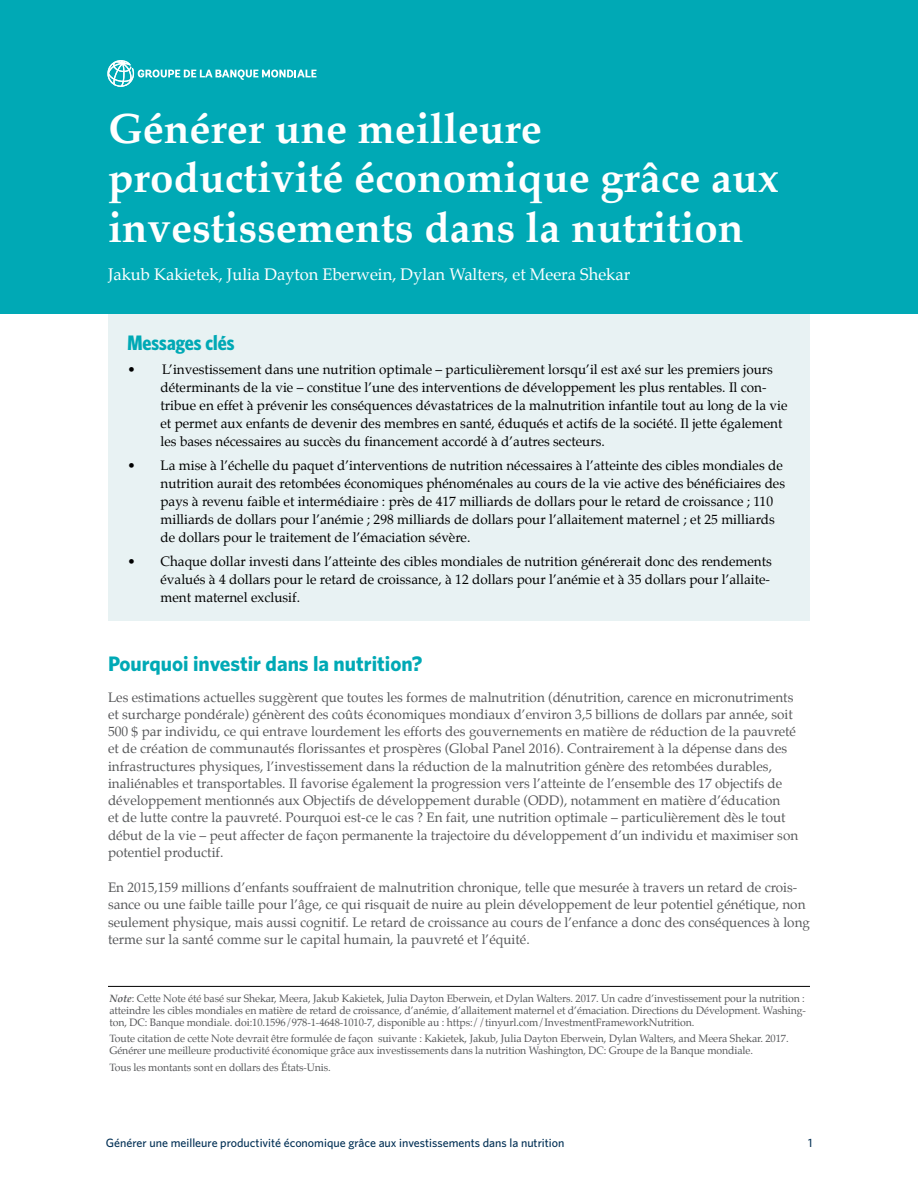
<style>
.page{position:relative;width:918px;height:1188px;background:#fff}
.page>*{position:absolute;margin:0;border:0;box-sizing:border-box;transform-origin:0 0}
.t1{font:700 42px/49.5px "Palatino";color:#fff}
.t2{font:700 21px "Whitney";color:#00a9b5}
.t3{font:700 21px "Whitney Condensed";color:#00a9b5}
.t4{font:16.5px "Palatino";color:#fff}
.t5{font:13.5px/17.2px "Palatino";color:#58595b}
.t6{font:13.5px/18px "Palatino";color:#000}
.t7{font:500 12px "Whitney";color:#002f54}
.t8{font:10.5px/12px "Palatino";letter-spacing:-.01em;color:#58595b;text-align:justify}
.s1{font-weight:700;font-style:italic}
</style>
<div class="page">
<div style="left:0;top:0;width:918px;height:313px;background:#00a9b5"></div>
<div style="left:108px;top:315px;width:702px;height:306px;background:#e8f2f3"></div>
<hr style="left:108px;top:986px;width:702px;height:1px;background:#000">
<svg style="left:107px;top:60px;width:209px;height:27px"></svg>
<h1 class="t1" style="left:108px;top:102px;width:672px">Générer une meilleure productivité économique grâce aux investissements dans la nutrition</h1>
<p class="t4" style="left:108px;top:261px;width:524px">Jakub Kakietek, Julia Dayton Eberwein, Dylan Walters, et Meera Shekar</p>
<h2 class="t3" style="left:128px;top:329px;width:108px">Messages clés</h2>
<p class="t6" style="left:161px;top:360px;width:629px;text-indent:-33px">• L’investissement dans une nutrition optimale – particulièrement lorsqu’il est axé sur les premiers jours déterminants de la vie – constitue l’une des interventions de développement les plus rentables. Il con&shy;tribue en effet à prévenir les conséquences dévastatrices de la malnutrition infantile tout au long de la vie et permet aux enfants de devenir des membres en santé, éduqués et actifs de la société. Il jette également les bases nécessaires au succès du financement accordé à d’autres secteurs.</p>
<p class="t6" style="left:161px;top:456px;width:626px;text-indent:-33px">• La mise à l’échelle du paquet d’interventions de nutrition nécessaires à l’atteinte des cibles mondiales de nutrition aurait des retombées économiques phénoménales au cours de la vie active des bénéficiaires des pays à revenu faible et intermédiaire : près de 417 milliards de dollars pour le retard de croissance ; 110 milliards de dollars pour l’anémie ; 298 milliards de dollars pour l’allaitement maternel ; et 25 milliards de dollars pour le traitement de l’émaciation sévère.</p>
<p class="t6" style="left:161px;top:552px;width:613px;text-indent:-33px">• Chaque dollar investi dans l’atteinte des cibles mondiales de nutrition générerait donc des rendements évalués à 4 dollars pour le retard de croissance, à 12 dollars pour l’anémie et à 35 dollars pour l’allaite&shy;ment maternel exclusif.</p>
<h2 class="t2" style="left:108px;top:649px;width:316px">Pourquoi investir dans la nutrition?</h2>
<p class="t5" style="left:108px;top:688px;width:692px">Les estimations actuelles suggèrent que toutes les formes de malnutrition (dénutrition, carence en micronutriments et surcharge pondérale) génèrent des coûts économiques mondiaux d’environ 3,5 billions de dollars par année, soit 500 $ par individu, ce qui entrave lourdement les efforts des gouvernements en matière de réduction de la pauvreté et de création de communautés florissantes et prospères (Global Panel 2016). Contrairement à la dépense dans des infrastructures physiques, l’investissement dans la réduction de la malnutrition génère des retombées durables, inaliénables et transportables. Il favorise également la progression vers l’atteinte de l’ensemble des 17 objectifs de développement mentionnés aux Objectifs de développement durable (ODD), notamment en matière d’éducation<br>et de lutte contre la pauvreté. Pourquoi est-ce le cas ? En fait, une nutrition optimale – particulièrement dès le tout début de la vie – peut affecter de façon permanente la trajectoire du développement d’un individu et maximiser son potentiel productif.</p>
<p class="t5" style="left:108px;top:879px;width:704px">En 2015,159 millions d’enfants souffraient de malnutrition chronique, telle que mesurée à travers un retard de crois&shy;sance ou une faible taille pour l’âge, ce qui risquait de nuire au plein développement de leur potentiel génétique, non seulement physique, mais aussi cognitif. Le retard de croissance au cours de l’enfance a donc des conséquences à long terme sur la santé comme sur le capital humain, la pauvreté et l’équité.</p>
<p class="t8" style="left:110px;top:992px;width:698px"><span class="s1">Note</span>: Cette Note été basé sur Shekar, Meera, Jakub Kakietek, Julia Dayton Eberwein, et Dylan Walters. 2017. Un cadre d’investissement pour la nutrition : atteindre les cibles mondiales en matière de retard de croissance, d’anémie, d’allaitement maternel et d’émaciation. Directions du Dévelopment. Washing&shy;ton, DC: Banque mondiale. doi:10.1596/978-1-4648-1010-7, disponible au : https://tinyurl.com/InvestmentFrameworkNutrition.</p>
<p class="t8" style="left:110px;top:1033px;width:681px">Toute citation de cette Note devrait être formulée de façon suivante : Kakietek, Jakub, Julia Dayton Eberwein, Dylan Walters, and Meera Shekar. 2017.<br>Générer une meilleure productivité économique grâce aux investissements dans la nutrition Washington, DC: Groupe de la Banque mondiale.</p>
<p class="t8" style="left:110px;top:1061px;width:223px">Tous les montants sont en dollars des États-Unis.</p>
<p class="t7" style="left:106px;top:1134px;width:460px">Générer une meilleure productivité économique grâce aux investissements dans la nutrition</p>
<p class="t7" style="left:808px;top:1134px;width:6px">1</p>
</div>
